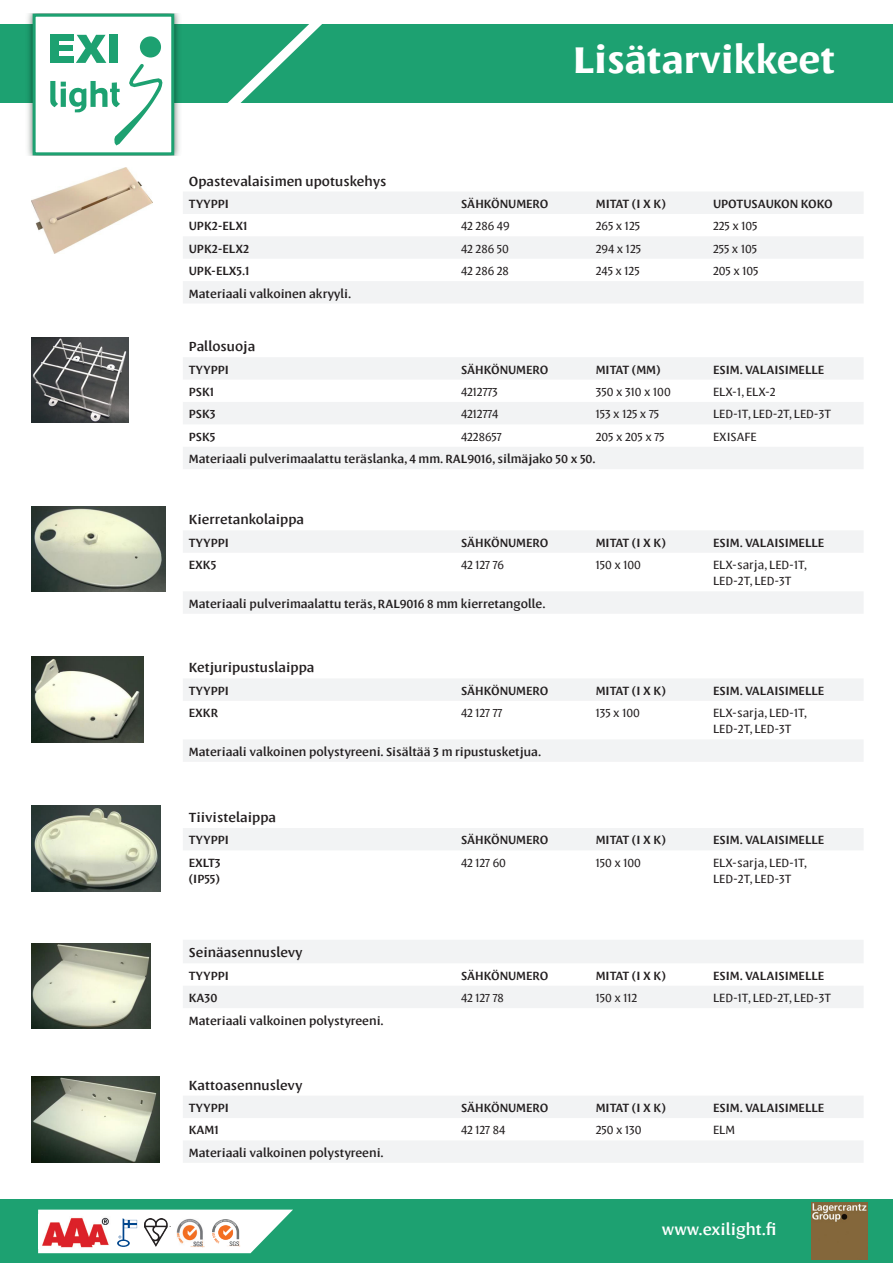
<style>
.page{position:relative;width:893px;height:1263px;background:#fff}
.page>*{position:absolute;margin:0;border:0;box-sizing:border-box;transform-origin:0 0}
.t1{font:700 42px "Leksa Sans";color:#fff}
.t2{font:600 18px "Leksa Sans";color:#fff}
.t3{font:600 15px "Leksa Sans";color:#231f20}
.t4{font:600 13.5px "Leksa Sans";color:#231f20}
.t5{font:13.5px "Leksa Sans";color:#231f20}
</style>
<div class="page">
<div style="left:0;top:1199px;width:893px;height:64px;background:#1da171"></div>
<img style="left:811px;top:1203px;width:56px;height:56px">
<svg style="left:38px;top:1209px;width:255px;height:44px;background:#dad2ce"></svg>
<img style="left:144px;top:1219px;width:27px;height:28px">
<img style="left:176px;top:1219px;width:29px;height:28px">
<img style="left:213px;top:1219px;width:28px;height:27px">
<div style="left:0;top:24px;width:893px;height:78px;background:#1da171"></div>
<img style="left:22px;top:14px;width:163px;height:141px">
<div style="left:34px;top:15px;width:139px;height:139px;background:#fff"></div>
<div style="left:33px;top:14px;width:141px;height:141px;border:3px solid #1da171"></div>
<svg style="left:50px;top:35px;width:112px;height:110px"></svg>
<div style="left:110px;top:35px;width:8px;height:28px;background:#1da171"></div>
<div style="left:140px;top:36px;width:21px;height:22px;background:#1da171;border-radius:50%"></div>
<div style="left:50px;top:35px;width:9px;height:28px;background:#1da171"></div>
<div style="left:54px;top:35px;width:20px;height:6px;background:#1da171"></div>
<div style="left:55px;top:46px;width:18px;height:5px;background:#1da171"></div>
<div style="left:54px;top:57px;width:20px;height:6px;background:#1da171"></div>
<svg style="left:211px;top:24px;width:125px;height:79px"></svg>
<svg style="left:183px;top:192px;width:680px;height:111px;fill:#f2f3f4"></svg>
<img style="left:32px;top:168px;width:120px;height:85px">
<img style="left:32px;top:338px;width:96px;height:85px">
<svg style="left:183px;top:357px;width:680px;height:112px;fill:#f2f3f4"></svg>
<svg style="left:183px;top:531px;width:680px;height:82px;fill:#f2f3f4"></svg>
<img style="left:32px;top:506px;width:133px;height:86px">
<svg style="left:183px;top:679px;width:680px;height:83px;fill:#f2f3f4"></svg>
<img style="left:32px;top:657px;width:111px;height:85px">
<div style="left:183px;top:828px;width:680px;height:22px;background:#f2f3f4"></div>
<img style="left:32px;top:806px;width:129px;height:85px">
<svg style="left:183px;top:940px;width:680px;height:68px;fill:#f2f3f4"></svg>
<img style="left:32px;top:943px;width:118px;height:85px">
<svg style="left:183px;top:1096px;width:680px;height:67px;fill:#f2f3f4"></svg>
<img style="left:32px;top:1076px;width:128px;height:86px">
<p class="t1" style="left:573px;top:33px;width:264px">Lisätarvikkeet</p>
<p class="t3" style="left:189px;top:171px;width:199px">Opastevalaisimen upotuskehys</p>
<p class="t4" style="left:189px;top:195px;width:41px">TYYPPI</p>
<p class="t4" style="left:461px;top:195px;width:89px">SÄHKÖNUMERO</p>
<p class="t4" style="left:596px;top:195px;width:72px">MITAT (I X K)</p>
<p class="t4" style="left:713px;top:195px;width:121px">UPOTUSAUKON KOKO</p>
<p class="t4" style="left:189px;top:218px;width:60px">UPK2-ELX1</p>
<p class="t5" style="left:461px;top:218px;width:50px">42 286 49</p>
<p class="t5" style="left:596px;top:218px;width:46px">265 x 125</p>
<p class="t5" style="left:713px;top:218px;width:46px">225 x 105</p>
<p class="t4" style="left:189px;top:240px;width:62px">UPK2-ELX2</p>
<p class="t5" style="left:461px;top:240px;width:49px">42 286 50</p>
<p class="t5" style="left:596px;top:240px;width:47px">294 x 125</p>
<p class="t5" style="left:713px;top:240px;width:45px">255 x 105</p>
<p class="t4" style="left:189px;top:262px;width:62px">UPK-ELX5.1</p>
<p class="t5" style="left:461px;top:263px;width:49px">42 286 28</p>
<p class="t5" style="left:596px;top:263px;width:45px">245 x 125</p>
<p class="t5" style="left:713px;top:263px;width:47px">205 x 105</p>
<p class="t4" style="left:189px;top:285px;width:164px">Materiaali valkoinen akryyli.</p>
<p class="t3" style="left:189px;top:337px;width:68px">Pallosuoja</p>
<p class="t4" style="left:189px;top:361px;width:41px">TYYPPI</p>
<p class="t4" style="left:461px;top:361px;width:89px">SÄHKÖNUMERO</p>
<p class="t4" style="left:596px;top:361px;width:66px">MITAT (MM)</p>
<p class="t4" style="left:713px;top:361px;width:113px">ESIM. VALAISIMELLE</p>
<p class="t4" style="left:189px;top:383px;width:27px">PSK1</p>
<p class="t5" style="left:461px;top:383px;width:38px">4212773</p>
<p class="t5" style="left:596px;top:383px;width:76px">350 x 310 x 100</p>
<p class="t5" style="left:713px;top:383px;width:64px">ELX-1, ELX-2</p>
<p class="t4" style="left:189px;top:406px;width:28px">PSK3</p>
<p class="t5" style="left:461px;top:406px;width:39px">4212774</p>
<p class="t5" style="left:596px;top:406px;width:65px">153 x 125 x 75</p>
<p class="t5" style="left:713px;top:406px;width:119px">LED-1T, LED-2T, LED-3T</p>
<p class="t4" style="left:189px;top:428px;width:28px">PSK5</p>
<p class="t5" style="left:461px;top:428px;width:42px">4228657</p>
<p class="t5" style="left:596px;top:428px;width:70px">205 x 205 x 75</p>
<p class="t5" style="left:713px;top:428px;width:45px">EXISAFE</p>
<p class="t4" style="left:189px;top:450px;width:408px">Materiaali pulverimaalattu teräslanka, 4 mm. RAL9016, silmäjako 50 x 50.</p>
<p class="t3" style="left:189px;top:510px;width:117px">Kierretankolaippa</p>
<p class="t4" style="left:189px;top:534px;width:41px">TYYPPI</p>
<p class="t4" style="left:461px;top:534px;width:89px">SÄHKÖNUMERO</p>
<p class="t4" style="left:596px;top:534px;width:72px">MITAT (I X K)</p>
<p class="t4" style="left:713px;top:534px;width:113px">ESIM. VALAISIMELLE</p>
<p class="t4" style="left:189px;top:556px;width:29px">EXK5</p>
<p class="t5" style="left:461px;top:557px;width:44px">42 127 76</p>
<p class="t5" style="left:596px;top:557px;width:47px">150 x 100</p>
<p class="t5" style="left:713px;top:557px;width:95px">ELX-sarja, LED-1T,</p>
<p class="t5" style="left:713px;top:573px;width:80px">LED-2T, LED-3T</p>
<p class="t4" style="left:189px;top:595px;width:358px">Materiaali pulverimaalattu teräs, RAL9016 8 mm kierretangolle.</p>
<p class="t3" style="left:189px;top:658px;width:127px">Ketjuripustuslaippa</p>
<p class="t4" style="left:189px;top:682px;width:41px">TYYPPI</p>
<p class="t4" style="left:461px;top:682px;width:89px">SÄHKÖNUMERO</p>
<p class="t4" style="left:596px;top:682px;width:72px">MITAT (I X K)</p>
<p class="t4" style="left:713px;top:682px;width:113px">ESIM. VALAISIMELLE</p>
<p class="t4" style="left:189px;top:704px;width:31px">EXKR</p>
<p class="t5" style="left:461px;top:705px;width:43px">42 127 77</p>
<p class="t5" style="left:596px;top:705px;width:46px">135 x 100</p>
<p class="t5" style="left:713px;top:705px;width:95px">ELX-sarja, LED-1T,</p>
<p class="t5" style="left:713px;top:721px;width:80px">LED-2T, LED-3T</p>
<p class="t4" style="left:189px;top:743px;width:354px">Materiaali valkoinen polystyreeni. Sisältää 3 m ripustusketjua.</p>
<p class="t3" style="left:189px;top:808px;width:89px">Tiivistelaippa</p>
<p class="t4" style="left:189px;top:832px;width:41px">TYYPPI</p>
<p class="t4" style="left:461px;top:832px;width:89px">SÄHKÖNUMERO</p>
<p class="t4" style="left:596px;top:832px;width:72px">MITAT (I X K)</p>
<p class="t4" style="left:713px;top:832px;width:113px">ESIM. VALAISIMELLE</p>
<p class="t4" style="left:189px;top:854px;width:33px">EXLT3</p>
<p class="t4" style="left:189px;top:870px;width:32px">(IP55)</p>
<p class="t5" style="left:461px;top:854px;width:46px">42 127 60</p>
<p class="t5" style="left:596px;top:854px;width:47px">150 x 100</p>
<p class="t5" style="left:713px;top:854px;width:95px">ELX-sarja, LED-1T,</p>
<p class="t5" style="left:713px;top:870px;width:80px">LED-2T, LED-3T</p>
<p class="t3" style="left:189px;top:943px;width:115px">Seinäasennuslevy</p>
<p class="t4" style="left:189px;top:967px;width:41px">TYYPPI</p>
<p class="t4" style="left:461px;top:967px;width:89px">SÄHKÖNUMERO</p>
<p class="t4" style="left:596px;top:967px;width:72px">MITAT (I X K)</p>
<p class="t4" style="left:713px;top:967px;width:113px">ESIM. VALAISIMELLE</p>
<p class="t4" style="left:189px;top:989px;width:30px">KA30</p>
<p class="t5" style="left:461px;top:989px;width:44px">42 127 78</p>
<p class="t5" style="left:596px;top:989px;width:43px">150 x 112</p>
<p class="t5" style="left:713px;top:989px;width:119px">LED-1T, LED-2T, LED-3T</p>
<p class="t4" style="left:189px;top:1012px;width:196px">Materiaali valkoinen polystyreeni.</p>
<p class="t3" style="left:189px;top:1075px;width:115px">Kattoasennuslevy</p>
<p class="t4" style="left:189px;top:1099px;width:41px">TYYPPI</p>
<p class="t4" style="left:461px;top:1099px;width:89px">SÄHKÖNUMERO</p>
<p class="t4" style="left:596px;top:1099px;width:72px">MITAT (I X K)</p>
<p class="t4" style="left:713px;top:1099px;width:113px">ESIM. VALAISIMELLE</p>
<p class="t4" style="left:189px;top:1122px;width:31px">KAM1</p>
<p class="t5" style="left:461px;top:1122px;width:46px">42 127 84</p>
<p class="t5" style="left:596px;top:1122px;width:47px">250 x 130</p>
<p class="t5" style="left:713px;top:1122px;width:24px">ELM</p>
<p class="t4" style="left:189px;top:1144px;width:196px">Materiaali valkoinen polystyreeni.</p>
<h2 class="t2" style="left:662px;top:1218px;width:116px">www.exilight.fi</h2>
</div>
